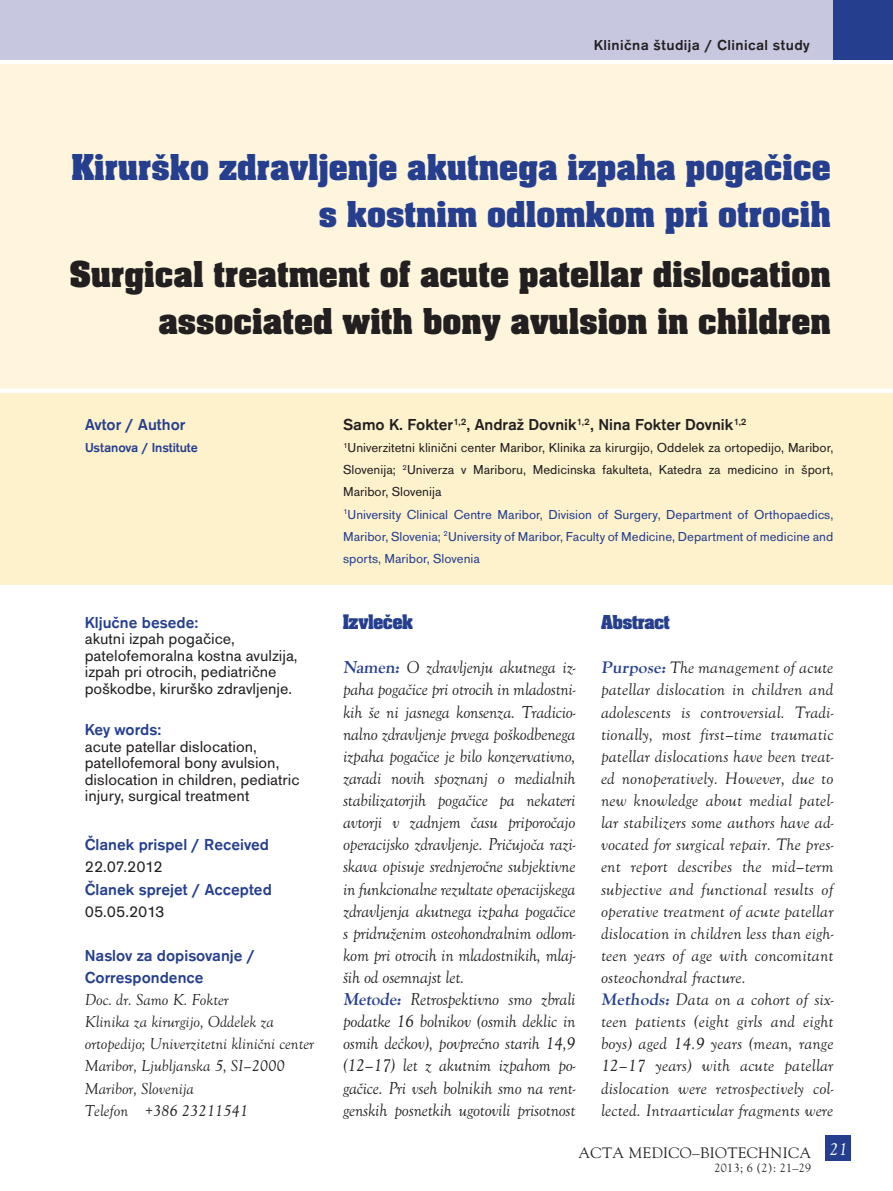
<style>
.page{position:relative;width:893px;height:1191px;background:#fff}
.page>*{position:absolute;margin:0;border:0;box-sizing:border-box;transform-origin:0 0}
.t1{font:700 39px/46.8px "Aachen DCE";color:#231f20;text-align:right}
.t2{font:700 39px/46.8px "Aachen DCE";color:#253f8e;text-align:right}
.t3{font:700 21.9px "Aachen PCE";color:#253f8e;scale:.96 1}
.t4{font:700 21px "Aachen PCE";color:#253f8e}
.t5{font:italic 18px/22px "Goudy Old Sty TCE";letter-spacing:-.01em;color:#231f20}
.t6{font:italic 18px "Goudy Old Sty TCE";color:#fff}
.t7{font:italic 17.25px/22px "Goudy Old Sty TCE";letter-spacing:.01em;color:#231f20}
.t8{font:16.5px/16.5px "Accius TCE";color:#231f20}
.t9{font:italic 16.5px/22px "Goudy Old Sty TCE";color:#231f20}
.t10{font:500 16.5px/22px "Accius TCE";color:#253f8e}
.t11{font:500 16.5px "Accius TCE";color:#231f20}
.t12{font:500 15px "Accius TCE";letter-spacing:.025em;color:#231f20}
.t13{font:15px "MM Goudy";letter-spacing:.025em;color:#231f20}
.t14{font:13.5px/22px "Accius TCE";color:#253f8e}
.t15{font:500 13.5px "Accius TCE";letter-spacing:-.01em;color:#253f8e}
.t16{font:12px "MM Goudy";letter-spacing:.025em;color:#231f20}
.s1{color:#231f20}
.s2{font-weight:700;font-style:normal;color:#253f8e}
</style>
<div class="page">
<div style="left:825px;top:1135px;width:26px;height:26px;background:#253f8e"></div>
<div style="left:0;top:0;width:893px;height:60px;background:#c7c7e0"></div>
<div style="left:833px;top:0;width:60px;height:60px;background:#253f8e"></div>
<div style="left:0;top:64px;width:893px;height:328px;background:#fef5dc"></div>
<hr style="left:0;top:389px;width:893px;height:3px;background:#fff">
<div style="left:0;top:390px;width:893px;height:195px;background:#fef2cd"></div>
<hr style="left:0;top:390px;width:893px;height:3px;background:#fff">
<p class="t12" style="left:594px;top:36px;width:217px">Klinična študija / Clinical study</p>
<p class="t12" style="left:581px;top:36px;width:230px">Pregledni članek / Review ar icle</p>
<h1 class="t2" style="left:71px;top:144px;width:761px">Kirurško zdravljenje akutnega izpaha pogačice s kostnim odlomkom pri otrocih</h1>
<h1 class="t1" style="left:69px;top:251px;width:763px">Surgical treatment of acute patellar dislocation associated with bony avulsion in children</h1>
<p class="t10" style="left:85px;top:414px;width:102px">Avtor / Author</p>
<p class="t11" style="left:343px;top:415px;width:405px">Samo K. Fokter<sup>1,2</sup>, Andraž Dovnik<sup>1,2</sup>, Nina Fokter Dovnik<sup>1,2</sup></p>
<p class="t15" style="left:85px;top:440px;width:114px">Ustanova / Institute</p>
<p class="t14" style="left:343px;top:437px;width:492px"><sup>1</sup><span class="s1">Univerzitetni klinični center Maribor, Klinika za kirurgijo, Oddelek za ortopedijo, Maribor, Slovenija;</span> <sup>2</sup><span class="s1">Univerza v Mariboru, Medicinska fakulteta, Katedra za medicino in šport, Maribor, Slovenija<br></span><sup>1</sup>University Clinical Centre Maribor, Division of Surgery, Department of Orthopaedics, Maribor, Slovenia; <sup>2</sup>University of Maribor, Faculty of Medicine, Department of medicine and sports, Maribor, Slovenia</p>
<p class="t10" style="left:85px;top:611px;width:115px">Ključne besede:</p>
<p class="t8" style="left:85px;top:631px;width:214px">akutni izpah pogačice, patelofemoralna kostna avulzija, izpah pri otrocih, pediatrične poškodbe, kirurško zdravljenje.</p>
<p class="t10" style="left:85px;top:719px;width:78px">Key words:</p>
<p class="t8" style="left:85px;top:738px;width:216px">acute patellar dislocation, patellofemoral bony avulsion, dislocation in children, pediatric injury, surgical treatment</p>
<p class="t10" style="left:85px;top:834px;width:186px">Članek prispel / Received</p>
<p class="t8" style="left:85px;top:859px;width:79px">22.07.2012</p>
<p class="t10" style="left:85px;top:878px;width:189px">Članek sprejet / Accepted</p>
<p class="t8" style="left:85px;top:903px;width:81px">05.05.2013</p>
<p class="t10" style="left:85px;top:944px;width:172px">Naslov za dopisovanje /<br>Correspondence</p>
<p class="t9" style="left:85px;top:988px;width:231px">Doc. dr. Samo K. Fokter<br>Klinika za kirurgijo, Oddelek za ortopedijo; Univerzitetni klinični center<br>Maribor, Ljubljanska 5, SI–2000<br>Maribor, Slovenija<br>Telefon +386 23211541</p>
<p class="t3" style="left:343px;top:611px;width:74px">Izvleček</p>
<p class="t5" style="left:343px;top:656px;width:234px"><span class="s2">Namen:</span> O zdravljenju akutnega iz&shy;paha pogačice pri otrocih in mladostni&shy;kih še ni jasnega konsenza. Tradicio&shy;nalno zdravljenje prvega poškodbenega izpaha pogačice je bilo konzervativno, zaradi novih spoznanj o medialnih stabilizatorjih pogačice pa nekateri avtorji v zadnjem času priporočajo operacijsko zdravljenje. Pričujoča razi&shy;skava opisuje srednjeročne subjektivne in funkcionalne rezultate operacijskega zdravljenja akutnega izpaha pogačice s pridruženim osteohondralnim odlom&shy;kom pri otrocih in mladostnikih, mlaj&shy;ših od osemnajst let.<br><span class="s2">Metode:</span> Retrospektivno smo zbrali podatke 16 bolnikov (osmih deklic in osmih dečkov), povprečno starih 14,9 (12–17) let z akutnim izpahom po&shy;gačice. Pri vseh bolnikih smo na rent&shy;genskih posnetkih ugotovili prisotnost</p>
<p class="t4" style="left:601px;top:611px;width:70px">Abstract</p>
<p class="t7" style="left:601px;top:657px;width:234px"><span class="s2">Purpose:</span> The management of acute patellar dislocation in children and adolescents is controversial. Tradi&shy;tionally, most first–time traumatic patellar dislocations have been treat&shy;ed nonoperatively. However, due to new knowledge about medial patel&shy;lar stabilizers some authors have ad&shy;vocated for surgical repair. The pres&shy;ent report describes the mid–term subjective and functional results of operative treatment of acute patellar dislocation in children less than eigh&shy;teen years of age with concomitant osteochondral fracture.<br><span class="s2">Methods:</span> Data on a cohort of six&shy;teen patients (eight girls and eight boys) aged 14.9 years (mean, range 12–17 years) with acute patellar dislocation were retrospectively col&shy;lected. Intraarticular fragments were</p>
<p class="t13" style="left:578px;top:1143px;width:234px">ACTA MEDICO–BIOTECHNICA</p>
<p class="t16" style="left:714px;top:1160px;width:98px">2013; 6 (2): 21–29</p>
<p class="t6" style="left:829px;top:1139px;width:19px">21</p>
</div>
